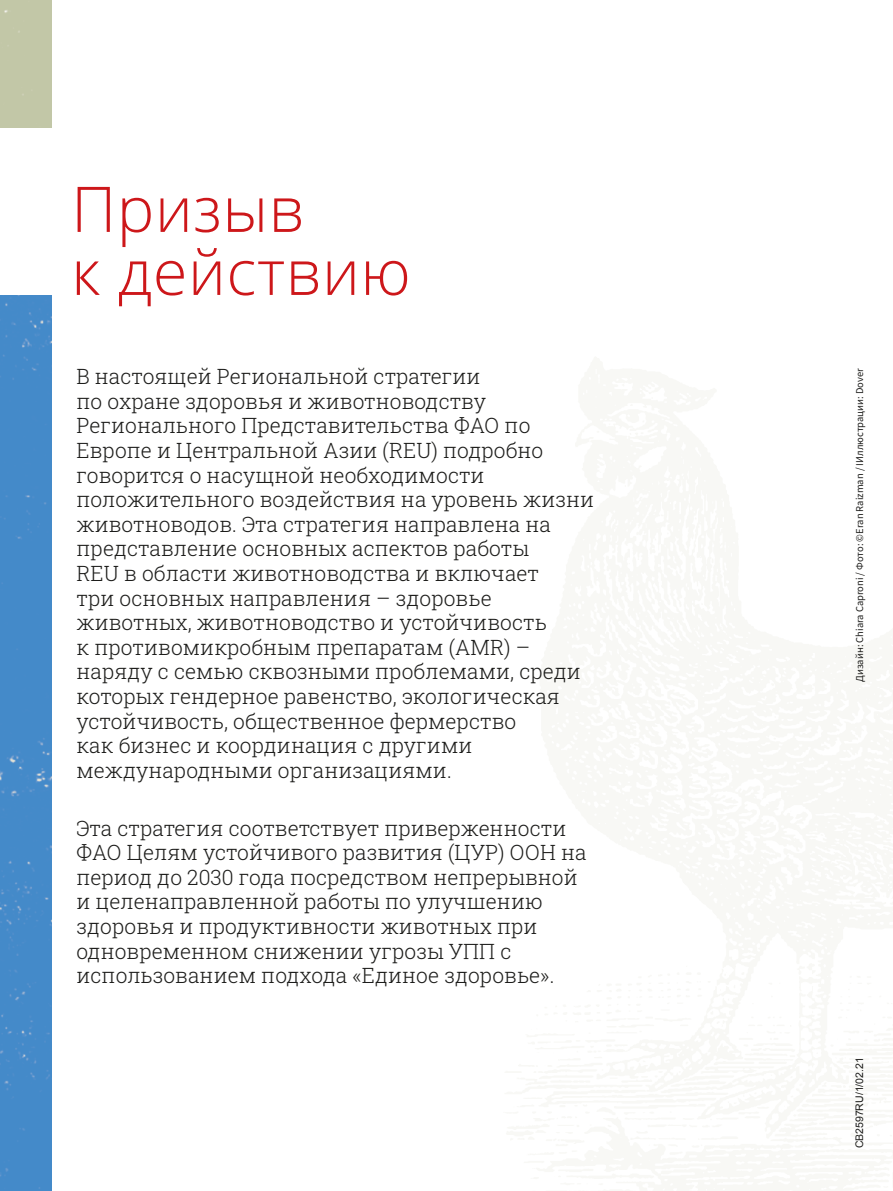
<style>
.page{position:relative;width:893px;height:1191px;background:#fff}
.page>*{position:absolute;margin:0;border:0;box-sizing:border-box;transform-origin:0 0}
.t1{font:300 63px/63px "Open Sans";letter-spacing:.01em;color:#cd171a}
.t2{font:300 21px/24.6px "Roboto Slab";color:#1d1d1b}
.t3{font:10.5px "Source Sans Pro";color:#1d1d1b}
.t4{font:10.5px "Arial";color:#1d1d1b}
</style>
<div class="page">
<div style="left:0;top:296px;width:51px;height:895px;background:#448ac9"></div>
<h1 class="t1" style="left:71px;top:176px;width:341px">Призыв<br>к действию</h1>
<p class="t2" style="left:77px;top:364px;width:519px">В настоящей Региональной стратегии<br>по охране здоровья и животноводствy Регионального Представительства ФАО по Европе и Центральной Азии (REU) подробно говорится о насущной необходимости положительного воздействия на уровень жизни животноводов. Эта стратегия направлена на представление основных аспектов работы<br>REU в области животноводства и включает<br>три основных направления – здоровье животных, животноводство и устойчивость<br>к противомикробным препаратам (AMR) – наряду с семью сквозными проблемами, среди которых гендерное равенство, экологическая устойчивость, общественное фермерство<br>как бизнес и координация с другими международными организациями.</p>
<p class="t2" style="left:77px;top:815px;width:512px">Эта стратегия соответствует приверженности ФАО Целям устойчивого развития (ЦУР) ООН на период до 2030 года посредством непрерывной и целенаправленной работы по улучшению здоровья и продуктивности животных при одновременном снижении угрозы УПП с использованием подхода «Единое здоровье».</p>
<p class="t3" style="left:853px;top:682px;width:315px;rotate:-90deg">Дизайн: Chiara Caproni / Фото: ©Eran Raizman / IИллюстрации: Dover</p>
<p class="t4" style="left:853px;top:1148px;width:93px;rotate:-90deg">CB2597RU/1/02.21</p>
</div>
